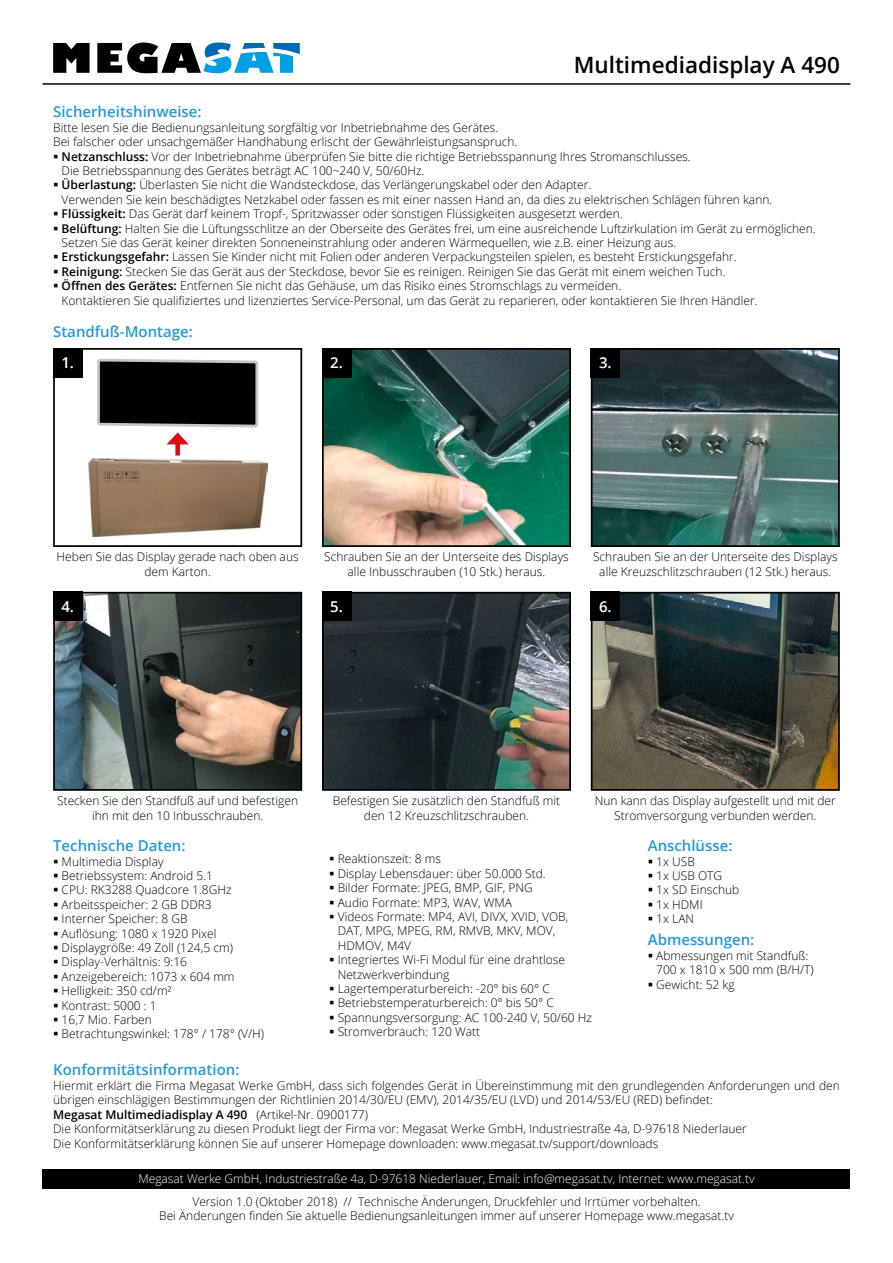
<style>
.page{position:relative;width:893px;height:1263px;background:#fff}
.page>*{position:absolute;margin:0;border:0;box-sizing:border-box;transform-origin:0 0}
.t1{font:600 22.5px "Open Sans";color:#000}
.t2{font:600 15px "Open Sans";color:#2699d6}
.t3{font:600 15px "Open Sans";color:#fff}
.t4{font:300 12px/14.4px "Open Sans";color:#000;text-align:center}
.t5{font:300 12px "Open Sans";color:#fff}
.s1{font-weight:600}
</style>
<div class="page">
<svg style="left:53px;top:43px;width:37px;height:30px"></svg>
<svg style="left:97px;top:43px;width:203px;height:30px"></svg>
<hr style="left:43px;top:83px;width:807px;height:2px;background:#000">
<div style="left:43px;top:1169px;width:807px;height:19px;background:#000"></div>
<img style="left:88px;top:458px;width:179px;height:78px">
<div style="left:53px;top:348px;width:249px;height:199px;border:2px solid #000"></div>
<img style="left:56px;top:595px;width:243px;height:193px">
<div style="left:53px;top:592px;width:249px;height:199px;border:2px solid #000"></div>
<img style="left:325px;top:351px;width:243px;height:193px">
<div style="left:322px;top:348px;width:249px;height:199px;border:2px solid #000"></div>
<img style="left:325px;top:595px;width:243px;height:193px">
<div style="left:322px;top:592px;width:249px;height:199px;border:2px solid #000"></div>
<img style="left:594px;top:351px;width:243px;height:193px">
<div style="left:591px;top:348px;width:249px;height:199px;border:2px solid #000"></div>
<img style="left:594px;top:595px;width:243px;height:193px">
<div style="left:591px;top:592px;width:249px;height:199px;border:2px solid #000"></div>
<div style="left:175px;top:440px;width:5px;height:15px;background:#e30613"></div>
<svg style="left:97px;top:358px;width:162px;height:86px"></svg>
<div style="left:53px;top:348px;width:29px;height:29px;background:#000"></div>
<div style="left:53px;top:592px;width:29px;height:29px;background:#000"></div>
<div style="left:322px;top:348px;width:29px;height:29px;background:#000"></div>
<div style="left:322px;top:592px;width:29px;height:29px;background:#000"></div>
<div style="left:591px;top:348px;width:29px;height:29px;background:#000"></div>
<div style="left:591px;top:592px;width:29px;height:29px;background:#000"></div>
<h1 class="t1" style="left:574px;top:50px;width:268px">Multimediadisplay A 490</h1>
<p class="t2" style="left:53px;top:102px;width:150px">Sicherheitshinweise:</p>
<p class="t4" style="left:53px;top:120px;width:447px">Bitte lesen Sie die Bedienungsanleitung sorgfältig vor Inbetriebnahme des Gerätes.</p>
<p class="t4" style="left:53px;top:134px;width:466px">Bei falscher oder unsachgemäßer Handhabung erlischt der Gewährleistungsanspruch.</p>
<p class="t4" style="left:62px;top:149px;width:630px"><span class="s1">Netzanschluss:</span> Vor der Inbetriebnahme überprüfen Sie bitte die richtige Betriebsspannung Ihres Stromanschlusses.</p>
<p class="t4" style="left:62px;top:163px;width:364px">Die Betriebsspannung des Gerätes beträgt AC 100~240 V, 50/60Hz.</p>
<p class="t4" style="left:62px;top:178px;width:531px"><span class="s1">Überlastung:</span> Überlasten Sie nicht die Wandsteckdose, das Verlängerungskabel oder den Adapter.</p>
<p class="t4" style="left:62px;top:192px;width:712px">Verwenden Sie kein beschädigtes Netzkabel oder fassen es mit einer nassen Hand an, da dies zu elektrischen Schlägen führen kann.</p>
<p class="t4" style="left:62px;top:206px;width:563px"><span class="s1">Flüssigkeit:</span> Das Gerät darf keinem Tropf-, Spritzwasser oder sonstigen Flüssigkeiten ausgesetzt werden.</p>
<p class="t4" style="left:62px;top:221px;width:756px"><span class="s1">Belüftung:</span> Halten Sie die Lüftungsschlitze an der Oberseite des Gerätes frei, um eine ausreichende Luftzirkulation im Gerät zu ermöglichen.</p>
<p class="t4" style="left:62px;top:235px;width:616px">Setzen Sie das Gerät keiner direkten Sonneneinstrahlung oder anderen Wärmequellen, wie z.B. einer Heizung aus.</p>
<p class="t4" style="left:62px;top:250px;width:676px"><span class="s1">Erstickungsgefahr:</span> Lassen Sie Kinder nicht mit Folien oder anderen Verpackungsteilen spielen, es besteht Erstickungsgefahr.</p>
<p class="t4" style="left:62px;top:264px;width:665px"><span class="s1">Reinigung:</span> Stecken Sie das Gerät aus der Steckdose, bevor Sie es reinigen. Reinigen Sie das Gerät mit einem weichen Tuch.</p>
<p class="t4" style="left:62px;top:278px;width:561px"><span class="s1">Öffnen des Gerätes:</span> Entfernen Sie nicht das Gehäuse, um das Risiko eines Stromschlags zu vermeiden.</p>
<p class="t4" style="left:62px;top:293px;width:697px">Kontaktieren Sie qualifiziertes und lizenziertes Service-Personal, um das Gerät zu reparieren, oder kontaktieren Sie Ihren Händler.</p>
<p class="t2" style="left:53px;top:322px;width:141px">Standfuß-Montage:</p>
<p class="t3" style="left:61px;top:353px;width:14px">1.</p>
<p class="t3" style="left:330px;top:353px;width:14px">2.</p>
<p class="t3" style="left:599px;top:353px;width:14px">3.</p>
<p class="t4" style="left:57px;top:550px;width:244px">Heben Sie das Display gerade nach oben aus dem Karton.</p>
<p class="t3" style="left:61px;top:596px;width:14px">4.</p>
<p class="t4" style="left:324px;top:550px;width:246px">Schrauben Sie an der Unterseite des Displays alle Inbusschrauben (10 Stk.) heraus.</p>
<p class="t3" style="left:330px;top:596px;width:14px">5.</p>
<p class="t4" style="left:593px;top:550px;width:246px">Schrauben Sie an der Unterseite des Displays alle Kreuzschlitzschrauben (12 Stk.) heraus.</p>
<p class="t3" style="left:599px;top:596px;width:14px">6.</p>
<p class="t4" style="left:57px;top:793px;width:243px">Stecken Sie den Standfuß auf und befestigen ihn mit den 10 Inbusschrauben.</p>
<p class="t4" style="left:333px;top:793px;width:229px">Befestigen Sie zusätzlich den Standfuß mit den 12 Kreuzschlitzschrauben.</p>
<p class="t4" style="left:595px;top:793px;width:243px">Nun kann das Display aufgestellt und mit der<br>Stromversorgung verbunden werden.</p>
<p class="t2" style="left:53px;top:835px;width:134px">Technische Daten:</p>
<p class="t4" style="left:62px;top:854px;width:204px;text-align:left">Multimedia Display<br>Betriebssystem: Android 5.1<br>CPU: RK3288 Quadcore 1.8GHz<br>Arbeitsspeicher: 2 GB DDR3<br>Interner Speicher: 8 GB<br>Auflösung: 1080 x 1920 Pixel<br>Displaygröße: 49 Zoll (124,5 cm)<br>Display-Verhältnis: 9:16<br>Anzeigebereich: 1073 x 604 mm<br>Helligkeit: 350 cd/m²<br>Kontrast: 5000 : 1<br>16,7 Mio. Farben<br>Betrachtungswinkel: 178° / 178° (V/H)</p>
<p class="t4" style="left:338px;top:851px;width:256px;text-align:left">Reaktionszeit: 8 ms<br>Display Lebensdauer: über 50.000 Std.<br>Bilder Formate: JPEG, BMP, GIF, PNG<br>Audio Formate: MP3, WAV, WMA<br>Videos Formate: MP4, AVI, DIVX, XVID, VOB,<br>DAT, MPG, MPEG, RM, RMVB, MKV, MOV,<br>HDMOV, M4V<br>Integriertes Wi-Fi Modul für eine drahtlose<br>Netzwerkverbindung<br>Lagertemperaturbereich: -20° bis 60° C<br>Betriebstemperaturbereich: 0° bis 50° C<br>Spannungsversorgung: AC 100-240 V, 50/60 Hz<br>Stromverbrauch: 120 Watt</p>
<p class="t2" style="left:648px;top:835px;width:86px">Anschlüsse:</p>
<p class="t4" style="left:656px;top:854px;width:85px;text-align:left">1x USB<br>1x USB OTG<br>1x SD Einschub<br>1x HDMI<br>1x LAN</p>
<p class="t2" style="left:648px;top:930px;width:108px">Abmessungen:</p>
<p class="t4" style="left:656px;top:948px;width:159px;text-align:left">Abmessungen mit Standfuß:<br>700 x 1810 x 500 mm (B/H/T)<br>Gewicht: 52 kg</p>
<p class="t2" style="left:53px;top:1060px;width:188px">Konformitätsinformation:</p>
<p class="t4" style="left:53px;top:1078px;width:788px;text-align:left">Hiermit erklärt die Firma Megasat Werke GmbH, dass sich folgendes Gerät in Übereinstimmung mit den grundlegenden Anforderungen und den übrigen einschlägigen Bestimmungen der Richtlinien 2014/30/EU (EMV), 2014/35/EU (LVD) und 2014/53/EU (RED) befindet:<br><span class="s1">Megasat Multimediadisplay A 490</span> (Artikel-Nr. 0900177)<br>Die Konformitätserklärung zu diesen Produkt liegt der Firma vor: Megasat Werke GmbH, Industriestraße 4a, D-97618 Niederlauer<br>Die Konformitätserklärung können Sie auf unserer Homepage downloaden: www.megasat.tv/support/downloads</p>
<p class="t5" style="left:138px;top:1171px;width:618px">Megasat Werke GmbH, Industriestraße 4a, D-97618 Niederlauer, Email: info@megasat.tv, Internet: www.megasat.tv</p>
<p class="t4" style="left:159px;top:1194px;width:576px">Version 1.0 (Oktober 2018) // Technische Änderungen, Druckfehler und Irrtümer vorbehalten.<br>Bei Änderungen finden Sie aktuelle Bedienungsanleitungen immer auf unserer Homepage www.megasat.tv</p>
</div>
